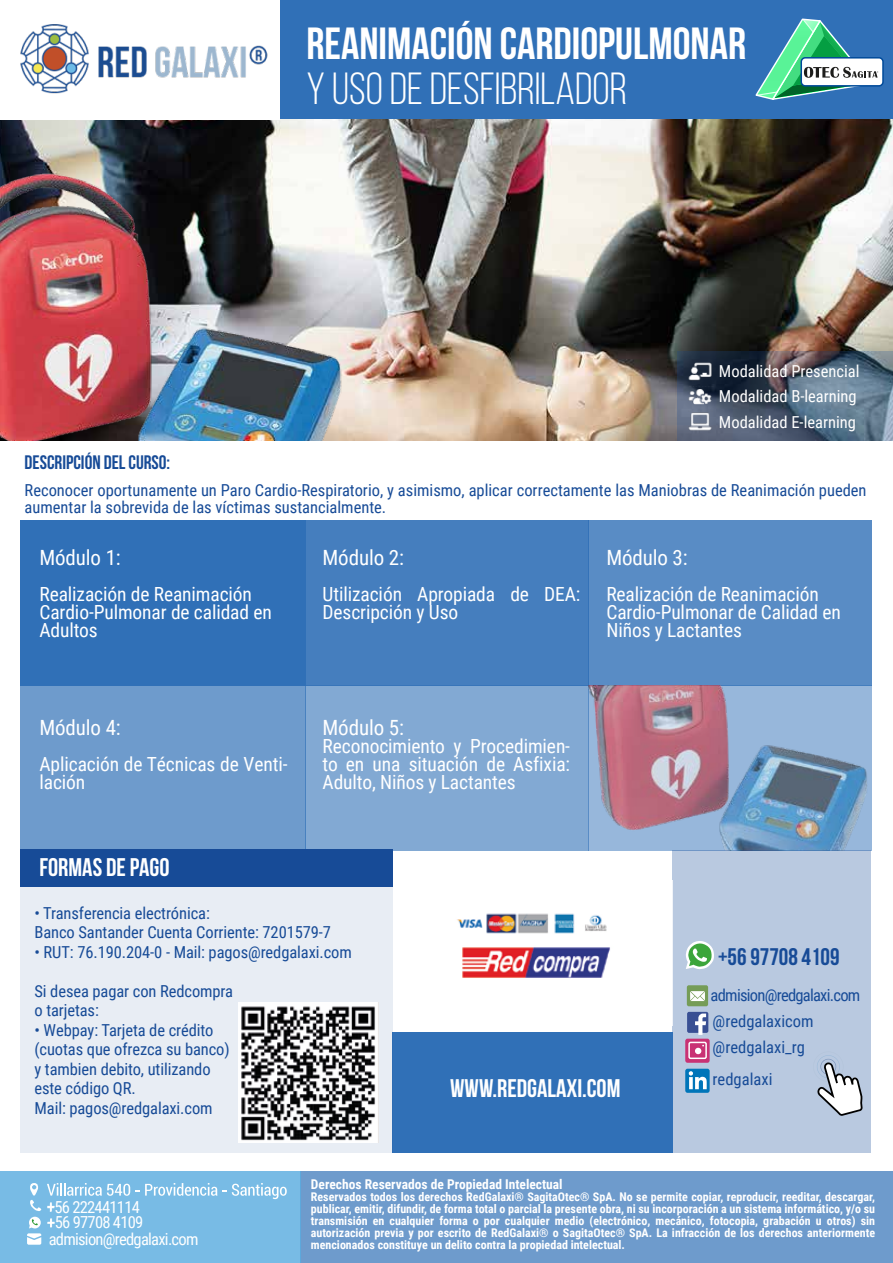
<style>
.page{position:relative;width:893px;height:1263px;background:#fff}
.page>*{position:absolute;margin:0;border:0;box-sizing:border-box;transform-origin:0 0}
.t1{font:700 45px "Bebas Neue";color:#fff}
.t2{font:45px "Bebas Neue";color:#fff}
.t3{font:700 25.5px "Bebas Neue";color:#fff}
.t4{font:700 24px "Bebas Neue";color:#174b97}
.t5{font:21px "Roboto Condensed";letter-spacing:-.005em;color:#fff}
.t6{font:19.5px/18px "Roboto Condensed";letter-spacing:-.005em;color:#fff}
.t7{font:700 19.5px "Bebas Neue";color:#174b97}
.t8{font:16.5px/19.5px "Roboto Condensed";letter-spacing:-.005em;color:#174b97}
.t9{font:16.5px/25.5px "Roboto Condensed";color:#fff}
.t10{font:16.5px "Roboto Condensed";letter-spacing:-.045em;color:#fff}
.t11{font:16.5px "Roboto Condensed";letter-spacing:-.045em;color:#174b97}
.t12{font:700 13.5px "Roboto Condensed";color:#fff}
.t13{font:700 12px/12px "Roboto Condensed";color:#fff;text-align:justify}
</style>
<div class="page">
<img style="left:0;top:97px;width:893px;height:343px">
<img style="left:0;top:164px;width:377px;height:276px">
<div style="left:0;top:0;width:892px;height:118px;background:#3070b7"></div>
<div style="left:300px;top:1171px;width:593px;height:92px;background:#6e9bcc"></div>
<div style="left:0;top:1171px;width:300px;height:92px;background:#78bbe5"></div>
<div style="left:20px;top:520px;width:285px;height:165px;background:#3070b7"></div>
<div style="left:305px;top:520px;width:283px;height:165px;background:#457ebe"></div>
<div style="left:20px;top:685px;width:285px;height:166px;background:#6e9bcc"></div>
<div style="left:305px;top:685px;width:283px;height:166px;background:#82a9d3"></div>
<div style="left:588px;top:520px;width:284px;height:165px;background:#598cc5"></div>
<img style="left:588px;top:685px;width:284px;height:166px">
<svg style="left:677px;top:352px;width:216px;height:89px;background:#4e5e71"></svg>
<div style="left:0;top:0;width:279px;height:120px;background:#fff"></div>
<div style="left:801px;top:58px;width:82px;height:28px;background:#fff;border-radius:4px"></div>
<div style="left:800px;top:57px;width:84px;height:30px;border:2px solid #004a9a;border-radius:4px"></div>
<svg style="left:755px;top:18px;width:123px;height:82px"></svg>
<img style="left:20px;top:24px;width:248px;height:70px">
<svg style="left:47px;top:1183px;width:170px;height:13px"></svg>
<svg style="left:223px;top:1183px;width:64px;height:16px"></svg>
<svg style="left:47px;top:1202px;width:8px;height:9px"></svg>
<svg style="left:47px;top:1219px;width:8px;height:8px"></svg>
<svg style="left:27px;top:1217px;width:14px;height:28px"></svg>
<svg style="left:30px;top:1183px;width:11px;height:28px"></svg>
<div style="left:672px;top:851px;width:199px;height:302px;background:#b9c9e0"></div>
<div style="left:392px;top:1032px;width:280px;height:120px;background:#3070b7"></div>
<div style="left:20px;top:881px;width:373px;height:272px;background:#e8edf4"></div>
<div style="left:20px;top:849px;width:373px;height:38px;background:#174b97"></div>
<svg style="left:817px;top:1055px;width:46px;height:61px"></svg>
<img style="left:457px;top:913px;width:153px;height:65px">
<img style="left:239px;top:1002px;width:139px;height:140px">
<svg style="left:686px;top:941px;width:28px;height:28px"></svg>
<div style="left:687px;top:1012px;width:21px;height:21px;background:#384f93;border-radius:2px"></div>
<svg style="left:695px;top:1013px;width:11px;height:22px"></svg>
<div style="left:685px;top:1039px;width:25px;height:24px;background:#c93274;border-radius:2px"></div>
<div style="left:688px;top:1042px;width:19px;height:17px;border:2px solid #fff;border-radius:2px"></div>
<svg style="left:695px;top:1045px;width:9px;height:9px"></svg>
<div style="left:685px;top:1069px;width:25px;height:24px;background:#0075b9;border-radius:2px"></div>
<svg style="left:689px;top:1071px;width:18px;height:18px"></svg>
<div style="left:687px;top:985px;width:21px;height:21px;background:#759c57;border-radius:2px"></div>
<svg style="left:690px;top:991px;width:15px;height:10px"></svg>
<img style="left:686px;top:360px;width:27px;height:74px">
<h1 class="t1" style="left:306px;top:19px;width:441px">REANIMACIÓN CARDIOPULMONAR</h1>
<h1 class="t2" style="left:306px;top:65px;width:322px">Y USO DE DESFIBRILADOR</h1>
<h3 class="t9" style="left:719px;top:357px;width:142px">Modalidad Presencial<br>Modalidad B-learning<br>Modalidad E-learning</h3>
<h3 class="t7" style="left:25px;top:451px;width:147px">DESCRIPCIÓN DEL CURSO:</h3>
<h3 class="t8" style="left:25px;top:481px;width:843px;line-height:17px">Reconocer oportunamente un Paro Cardio-Respiratorio, y asimismo, aplicar correctamente las Maniobras de Reanimación pueden aumentar la sobrevida de las víctimas sustancialmente.</h3>
<h3 class="t5" style="left:39px;top:543px;width:83px">Módulo 1:</h3>
<h3 class="t6" style="left:39px;top:584px;width:234px">Realización de Reanimación<br>Cardio-Pulmonar de calidad en<br>Adultos</h3>
<h3 class="t5" style="left:323px;top:543px;width:83px">Módulo 2:</h3>
<h3 class="t6" style="left:323px;top:584px;width:259px">Utilización Apropiada de DEA:<br>Descripción y Uso</h3>
<h3 class="t5" style="left:606px;top:543px;width:83px">Módulo 3:</h3>
<h3 class="t6" style="left:606px;top:584px;width:236px">Realización de Reanimación<br>Cardio-Pulmonar de Calidad en<br>Niños y Lactantes</h3>
<h3 class="t5" style="left:39px;top:712px;width:83px">Módulo 4:</h3>
<h3 class="t6" style="left:39px;top:754px;width:250px">Aplicación de Técnicas de Venti&shy;lación</h3>
<h2 class="t3" style="left:39px;top:853px;width:132px">FORMAS DE PAGO</h2>
<h3 class="t5" style="left:323px;top:712px;width:83px">Módulo 5:</h3>
<h3 class="t6" style="left:323px;top:736px;width:249px;text-align:justify">Reconocimiento y Procedimien&shy;to en una situación de Asfixia:<br>Adulto, Niños y Lactantes</h3>
<h3 class="t8" style="left:35px;top:902px;width:298px">• Transferencia electrónica:<br>Banco Santander Cuenta Corriente: 7201579-7</h3>
<h3 class="t8" style="left:35px;top:941px;width:319px">• RUT: 76.190.204-0 - Mail: pagos@redgalaxi.com</h3>
<h3 class="t8" style="left:35px;top:980px;width:200px">Si desea pagar con Redcompra o tarjetas:</h3>
<h3 class="t8" style="left:35px;top:1019px;width:197px">• Webpay: Tarjeta de crédito (cuotas que ofrezca su banco) y tambien debito, utilizando este código QR.<br>Mail: pagos@redgalaxi.com</h3>
<h3 class="t8" style="left:713px;top:1007px;width:102px;line-height:26.7px">@redgalaxicom @redgalaxi_rg</h3>
<h3 class="t4" style="left:718px;top:943px;width:123px">+56 97708 4109</h3>
<h3 class="t11" style="left:711px;top:983px;width:151px">admision@redgalaxi.com</h3>
<h3 class="t8" style="left:713px;top:1069px;width:61px">redgalaxi</h3>
<h2 class="t3" style="left:450px;top:1074px;width:172px">WWW.REDGALAXI.COM</h2>
<h3 class="t10" style="left:47px;top:1195px;width:95px">+56 222441114</h3>
<h3 class="t10" style="left:47px;top:1211px;width:98px">+56 97708 4109</h3>
<h3 class="t10" style="left:49px;top:1227px;width:151px">admision@redgalaxi.com</h3>
<p class="t12" style="left:311px;top:1175px;width:253px">Derechos Reservados de Propiedad Intelectual</p>
<p class="t13" style="left:311px;top:1190px;width:566px">Reservados todos los derechos RedGalaxi® SagitaOtec® SpA. No se permite copiar, reproducir, reeditar, descargar, publicar, emitir, difundir, de forma total o parcial la presente obra, ni su incorporación a un sistema informático, y/o su transmisión en cualquier forma o por cualquier medio (electrónico, mecánico, fotocopia, grabación u otros) sin autorización previa y por escrito de RedGalaxi® o SagitaOtec® SpA. La infracción de los derechos anteriormente mencionados constituye un delito contra la propiedad intelectual.</p>
</div>
